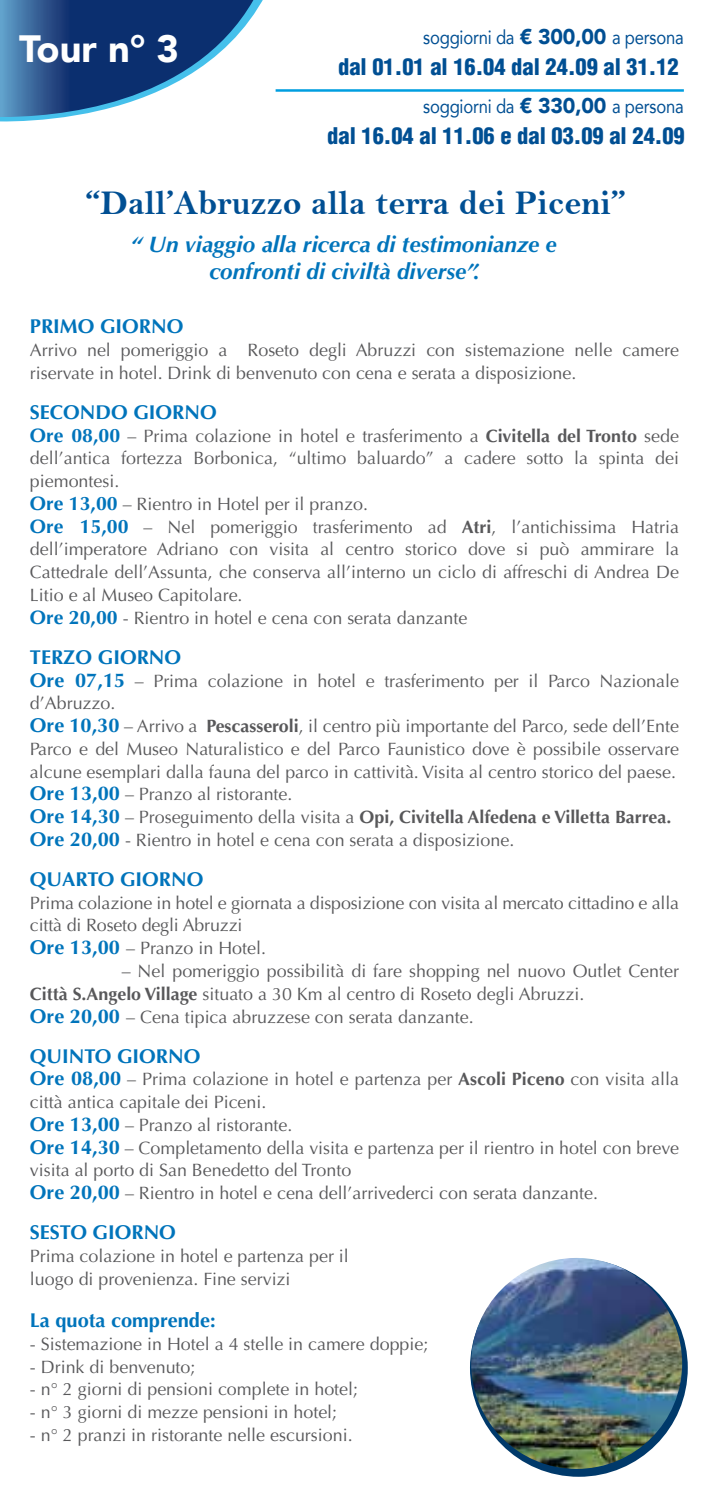
<style>
.page{position:relative;width:709px;height:1489px;background:#fff}
.page>*{position:absolute;margin:0;border:0;box-sizing:border-box;transform-origin:0 0}
.t1{font:900 38px "Avenir";color:#fff}
.t2{font:35px "Bell MT Bold";color:#004f93}
.t3{font:italic 700 22.5px/27px "Optima";color:#0074bb;text-align:center}
.t4{font:900 condensed 22.5px "Helvetica LT Std";color:#004f93}
.t5{font:700 20px "Optima";color:#0074bb}
.t6{font:19.25px "Avenir";letter-spacing:-.01em;color:#004f93;scale:.86 1}
.t7{font:17.75px/22.8px "Optima";color:#58585a}
.s1{font-weight:900;font-size:21.25px}
.s2{font-weight:700;font-size:19.5px;color:#0074bb}
.s3{font-weight:700}
.s4{font-weight:700;font-size:20px;color:#0074bb}
</style>
<div class="page">
<div style="left:470px;top:1258px;width:217px;height:218px;background:#00396a;border-radius:50%"></div>
<img style="left:471px;top:1257px;width:211px;height:211px;border-radius:105px">
<svg style="left:0;top:0;width:263px;height:122px"></svg>
<hr style="left:275px;top:89px;width:409px;height:3px;background:#009ee0">
<h1 class="t1" style="left:19px;top:16px;width:161px">Tour n° 3</h1>
<p class="t6" style="left:423px;top:22px;width:305px">soggiorni da <span class="s1">€ 300,00</span> a persona</p>
<p class="t4" style="left:338px;top:52px;width:342px">dal 01.01 al 16.04 dal 24.09 al 31.12</p>
<p class="t6" style="left:423px;top:90px;width:305px">soggiorni da <span class="s1">€ 330,00</span> a persona</p>
<p class="t4" style="left:327px;top:121px;width:359px">dal 16.04 al 11.06 e dal 03.09 al 24.09</p>
<h2 class="t2" style="left:86px;top:182px;width:541px">“Dall’Abruzzo alla terra dei Piceni”</h2>
<p class="t3" style="left:131px;top:231px;width:427px">“ Un viaggio alla ricerca di testimonianze e confronti di civiltà diverse”.</p>
<p class="t5" style="left:30px;top:315px;width:155px">PRIMO GIORNO</p>
<p class="t7" style="left:30px;top:339px;width:650px">Arrivo nel pomeriggio a Roseto degli Abruzzi con sistemazione nelle camere riservate in hotel. Drink di benvenuto con cena e serata a disposizione.</p>
<p class="t5" style="left:30px;top:400px;width:188px">SECONDO GIORNO</p>
<p class="t7" style="left:30px;top:424px;width:650px"><span class="s2">Ore 08,00</span> – Prima colazione in hotel e trasferimento a <span class="s3">Civitella del Tronto</span> sede dell’antica fortezza Borbonica, “ultimo baluardo” a cadere sotto la spinta dei piemontesi.<br><span class="s2">Ore 13,00</span> – Rientro in Hotel per il pranzo.<br><span class="s2">Ore 15,00</span> – Nel pomeriggio trasferimento ad <span class="s3">Atri</span>, l’antichissima Hatria dell’imperatore Adriano con visita al centro storico dove si può ammirare la Cattedrale dell’Assunta, che conserva all’interno un ciclo di affreschi di Andrea De Litio e al Museo Capitolare.<br><span class="s2">Ore 20,00</span> - Rientro in hotel e cena con serata danzante</p>
<p class="t5" style="left:30px;top:645px;width:153px">TERZO GIORNO</p>
<p class="t7" style="left:30px;top:669px;width:650px"><span class="s4">Ore 07,15</span> – Prima colazione in hotel e trasferimento per il Parco Nazionale d’Abruzzo.<br><span class="s4">Ore 10,30</span> – Arrivo a <span class="s3">Pescasseroli</span>, il centro più importante del Parco, sede dell’Ente Parco e del Museo Naturalistico e del Parco Faunistico dove è possibile osservare alcune esemplari dalla fauna del parco in cattività. Visita al centro storico del paese.<br><span class="s4">Ore 13,00</span> – Pranzo al ristorante.<br><span class="s4">Ore 14,30</span> – Proseguimento della visita a <span class="s3">Opi, Civitella Alfedena e Villetta Barrea.<br></span><span class="s4">Ore 20,00</span> - Rientro in hotel e cena con serata a disposizione.</p>
<p class="t5" style="left:30px;top:867px;width:175px">QUARTO GIORNO</p>
<p class="t7" style="left:30px;top:891px;width:650px">Prima colazione in hotel e giornata a disposizione con visita al mercato cittadino e alla città di Roseto degli Abruzzi<br><span class="s4">Ore 13,00</span> – Pranzo in Hotel.</p>
<p class="t7" style="left:30px;top:959px;width:650px;text-indent:92px">– Nel pomeriggio possibilità di fare shopping nel nuovo Outlet Center<br><span class="s3">Città S.Angelo Village</span> situato a 30 Km al centro di Roseto degli Abruzzi.<br><span class="s4">Ore 20,00</span> – Cena tipica abruzzese con serata danzante.</p>
<p class="t5" style="left:30px;top:1044px;width:172px">QUINTO GIORNO</p>
<p class="t7" style="left:30px;top:1068px;width:650px"><span class="s4">Ore 08,00</span> – Prima colazione in hotel e partenza per <span class="s3">Ascoli Piceno</span> con visita alla città antica capitale dei Piceni.<br><span class="s4">Ore 13,00</span> – Pranzo al ristorante.<br><span class="s4">Ore 14,30</span> – Completamento della visita e partenza per il rientro in hotel con breve visita al porto di San Benedetto del Tronto<br><span class="s4">Ore 20,00</span> – Rientro in hotel e cena dell’arrivederci con serata danzante.</p>
<p class="t5" style="left:30px;top:1220px;width:147px">SESTO GIORNO</p>
<p class="t7" style="left:30px;top:1244px;width:320px">Prima colazione in hotel e partenza per il luogo di provenienza. Fine servizi</p>
<p class="t5" style="left:30px;top:1308px;width:187px">La quota comprende:</p>
<p class="t7" style="left:30px;top:1332px;width:400px">- Sistemazione in Hotel a 4 stelle in camere doppie;</p>
<p class="t7" style="left:30px;top:1355px;width:167px">- Drink di benvenuto;</p>
<p class="t7" style="left:30px;top:1378px;width:329px">- n° 2 giorni di pensioni complete in hotel;</p>
<p class="t7" style="left:30px;top:1400px;width:309px">- n° 3 giorni di mezze pensioni in hotel;</p>
<p class="t7" style="left:30px;top:1423px;width:324px">- n° 2 pranzi in ristorante nelle escursioni.</p>
</div>
